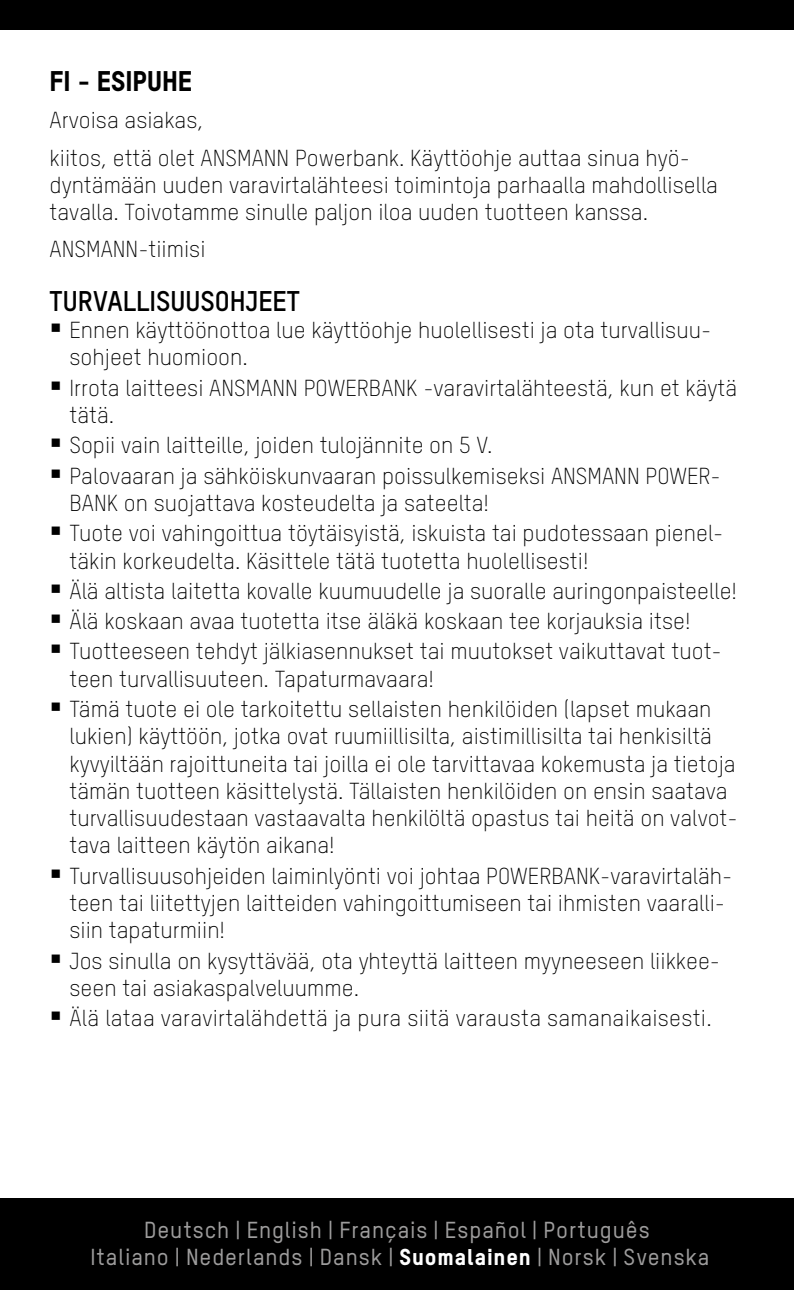
<style>
.page{position:relative;width:794px;height:1290px;background:#fff}
.page>*{position:absolute;margin:0;border:0;box-sizing:border-box;transform-origin:0 0}
.t1{font:700 28px "TSTARPRO";color:#000}
.t2{font:800 28px "TSTARPRO";color:#000}
.t3{font:300 22.75px/27.3px "TSTARPRO";color:#000}
.t4{font:500 22.75px/27.3px "TSTARPRO";letter-spacing:.04em;color:#9d9c9c;text-align:center}
.s1{font-weight:800;color:#fff}
</style>
<div class="page">
<div style="left:0;top:0;width:794px;height:30px;background:#000"></div>
<div style="left:0;top:1198px;width:794px;height:92px;background:#000"></div>
<p class="t2" style="left:50px;top:64px;width:144px">FI - ESIPUHE</p>
<p class="t3" style="left:50px;top:102px;width:642px;line-height:37.1px">Arvoisa asiakas,<br>kiitos, että olet ANSMANN Powerbank. Käyttöohje auttaa sinua hyö-</p>
<p class="t3" style="left:50px;top:171px;width:670px">dyntämään uuden varavirtalähteesi toimintoja parhaalla mahdollisella tavalla. Toivotamme sinulle paljon iloa uuden tuotteen kanssa.</p>
<p class="t3" style="left:50px;top:236px;width:157px">ANSMANN-tiimisi</p>
<p class="t1" style="left:50px;top:284px;width:252px">TURVALLISUUSOHJEET</p>
<p class="t3" style="left:69px;top:317px;width:643px">Ennen käyttöönottoa lue käyttöohje huolellisesti ja ota turvallisuu&shy;sohjeet huomioon.</p>
<p class="t3" style="left:69px;top:374px;width:669px">Irrota laitteesi ANSMANN POWERBANK -varavirtalähteestä, kun et käytä tätä.</p>
<p class="t3" style="left:69px;top:430px;width:653px;line-height:30.4px">Sopii vain laitteille, joiden tulojännite on 5 V.<br>Palovaaran ja sähköiskunvaaran poissulkemiseksi ANSMANN POWER-</p>
<p class="t3" style="left:69px;top:488px;width:655px;line-height:30.4px">BANK on suojattava kosteudelta ja sateelta!<br>Tuote voi vahingoittua töytäisyistä, iskuista tai pudotessaan pienel-</p>
<p class="t3" style="left:69px;top:545px;width:669px;line-height:30.4px">täkin korkeudelta. Käsittele tätä tuotetta huolellisesti!<br>Älä altista laitetta kovalle kuumuudelle ja suoralle auringonpaisteelle!<br>Älä koskaan avaa tuotetta itse äläkä koskaan tee korjauksia itse!<br>Tuotteeseen tehdyt jälkiasennukset tai muutokset vaikuttavat tuot-</p>
<p class="t3" style="left:69px;top:664px;width:643px;line-height:30.4px">teen turvallisuuteen. Tapaturmavaara!<br>Tämä tuote ei ole tarkoitettu sellaisten henkilöiden (lapset mukaan</p>
<p class="t3" style="left:69px;top:723px;width:669px">lukien) käyttöön, jotka ovat ruumiillisilta, aistimillisilta tai henkisiltä kyvyiltään rajoittuneita tai joilla ei ole tarvittavaa kokemusta ja tietoja tämän tuotteen käsittelystä. Tällaisten henkilöiden on ensin saatava turvallisuudestaan vastaavalta henkilöltä opastus tai heitä on valvot&shy;tava laitteen käytön aikana!</p>
<p class="t3" style="left:69px;top:862px;width:664px">Turvallisuusohjeiden laiminlyönti voi johtaa POWERBANK-varavirtaläh&shy;teen tai liitettyjen laitteiden vahingoittumiseen tai ihmisten vaaralli&shy;siin tapaturmiin!</p>
<p class="t3" style="left:69px;top:947px;width:652px">Jos sinulla on kysyttävää, ota yhteyttä laitteen myyneeseen liikkee&shy;seen tai asiakaspalveluumme.</p>
<p class="t3" style="left:69px;top:1005px;width:644px">Älä lataa varavirtalähdettä ja pura siitä varausta samanaikaisesti.</p>
<p class="t4" style="left:90px;top:1218px;width:620px">Deutsch | English | Français | Español | Português<br>Italiano | Nederlands | Dansk | <span class="s1">Suomalainen</span> | Norsk | Svenska</p>
</div>
